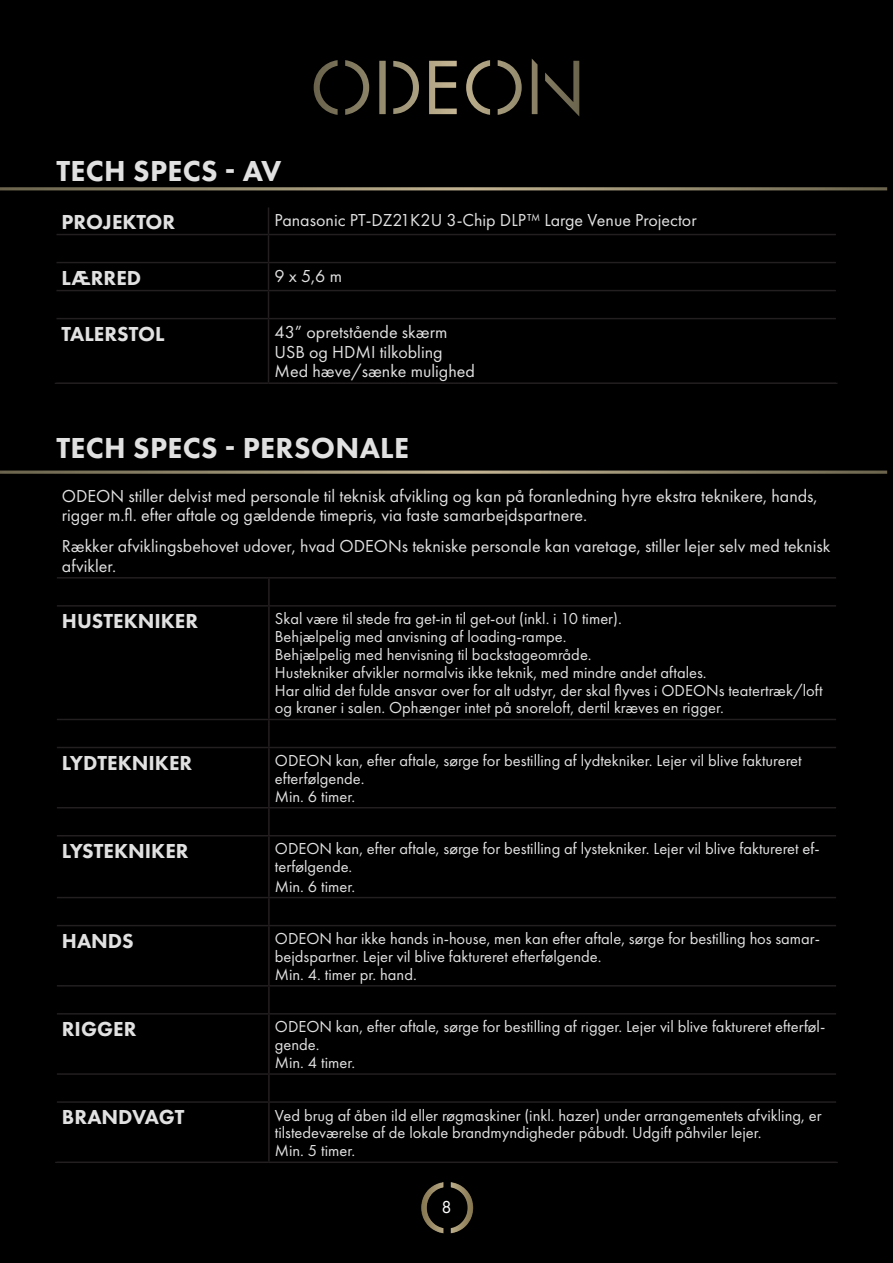
<style>
.page{position:relative;width:893px;height:1263px;background:#000}
.page>*{position:absolute;margin:0;border:0;box-sizing:border-box;transform-origin:0 0}
.t1{font:800 30px "Futura PT";letter-spacing:.01em;color:#e1e1e1}
.t2{font:800 21px "Futura PT";color:#e1e1e1}
.t3{font:18px/19.5px "Futura PT";color:#e1e1e1}
.t4{font:18px "Futura PT";color:#fff}
.t5{font:16.5px/17.9px "Futura PT";color:#e1e1e1}
</style>
<div class="page">
<hr style="left:0;top:187px;width:887px;height:3px;background:#fff">
<svg style="left:314px;top:59px;width:265px;height:58px;background:#26231c"></svg>
<img style="left:421px;top:1181px;width:54px;height:53px">
<hr style="left:56px;top:234px;width:212px;height:1px;background:#231f20">
<hr style="left:268px;top:234px;width:568px;height:1px;background:#231f20">
<hr style="left:56px;top:262px;width:212px;height:1px;background:#231f20">
<hr style="left:268px;top:262px;width:568px;height:1px;background:#231f20">
<hr style="left:56px;top:290px;width:212px;height:1px;background:#231f20">
<hr style="left:268px;top:290px;width:568px;height:1px;background:#231f20">
<svg style="left:268px;top:207px;width:1px;height:111px"></svg>
<hr style="left:56px;top:318px;width:212px;height:1px;background:#231f20">
<hr style="left:268px;top:318px;width:568px;height:1px;background:#231f20">
<hr style="left:268px;top:319px;width:1px;height:63px;background:#231f20">
<hr style="left:55px;top:382px;width:213px;height:2px;background:#231f20">
<hr style="left:268px;top:382px;width:569px;height:2px;background:#231f20">
<hr style="left:55px;top:206px;width:213px;height:1px;background:#000">
<hr style="left:268px;top:206px;width:569px;height:1px;background:#000">
<svg style="left:55px;top:207px;width:1px;height:112px"></svg>
<svg style="left:836px;top:207px;width:1px;height:112px"></svg>
<hr style="left:55px;top:319px;width:1px;height:63px;background:#000">
<hr style="left:836px;top:319px;width:1px;height:63px;background:#000">
<hr style="left:0;top:471px;width:887px;height:3px;background:#fff">
<hr style="left:57px;top:577px;width:212px;height:2px;background:#231f20">
<hr style="left:269px;top:577px;width:567px;height:2px;background:#231f20">
<hr style="left:268px;top:579px;width:2px;height:26px;background:#231f20">
<hr style="left:57px;top:605px;width:212px;height:2px;background:#231f20">
<hr style="left:269px;top:605px;width:567px;height:2px;background:#231f20">
<hr style="left:268px;top:607px;width:2px;height:112px;background:#231f20">
<hr style="left:57px;top:719px;width:212px;height:1px;background:#231f20">
<hr style="left:269px;top:719px;width:567px;height:1px;background:#231f20">
<hr style="left:268px;top:720px;width:2px;height:27px;background:#231f20">
<hr style="left:57px;top:747px;width:212px;height:1px;background:#231f20">
<hr style="left:269px;top:747px;width:567px;height:1px;background:#231f20">
<hr style="left:268px;top:748px;width:2px;height:59px;background:#231f20">
<hr style="left:57px;top:807px;width:212px;height:1px;background:#231f20">
<hr style="left:269px;top:807px;width:567px;height:1px;background:#231f20">
<hr style="left:268px;top:808px;width:2px;height:27px;background:#231f20">
<hr style="left:57px;top:835px;width:212px;height:1px;background:#231f20">
<hr style="left:269px;top:835px;width:567px;height:1px;background:#231f20">
<hr style="left:268px;top:836px;width:2px;height:61px;background:#231f20">
<hr style="left:57px;top:897px;width:212px;height:1px;background:#231f20">
<hr style="left:269px;top:897px;width:567px;height:1px;background:#231f20">
<hr style="left:268px;top:898px;width:2px;height:27px;background:#231f20">
<hr style="left:57px;top:925px;width:212px;height:1px;background:#231f20">
<hr style="left:269px;top:925px;width:567px;height:1px;background:#231f20">
<hr style="left:268px;top:926px;width:2px;height:59px;background:#231f20">
<hr style="left:57px;top:985px;width:212px;height:1px;background:#231f20">
<hr style="left:269px;top:985px;width:567px;height:1px;background:#231f20">
<hr style="left:268px;top:986px;width:2px;height:27px;background:#231f20">
<hr style="left:57px;top:1013px;width:212px;height:1px;background:#231f20">
<hr style="left:269px;top:1013px;width:567px;height:1px;background:#231f20">
<hr style="left:268px;top:1014px;width:2px;height:59px;background:#231f20">
<hr style="left:57px;top:1073px;width:212px;height:2px;background:#231f20">
<hr style="left:269px;top:1073px;width:567px;height:2px;background:#231f20">
<hr style="left:268px;top:1075px;width:2px;height:26px;background:#231f20">
<hr style="left:57px;top:1101px;width:212px;height:2px;background:#231f20">
<hr style="left:269px;top:1101px;width:567px;height:2px;background:#231f20">
<hr style="left:268px;top:1103px;width:2px;height:58px;background:#231f20">
<hr style="left:55px;top:1161px;width:214px;height:2px;background:#231f20">
<hr style="left:269px;top:1161px;width:569px;height:2px;background:#231f20">
<hr style="left:55px;top:481px;width:214px;height:1px;background:#000">
<hr style="left:55px;top:482px;width:2px;height:96px;background:#000">
<hr style="left:269px;top:481px;width:569px;height:1px;background:#000">
<hr style="left:836px;top:482px;width:2px;height:96px;background:#000">
<hr style="left:55px;top:578px;width:2px;height:28px;background:#000">
<hr style="left:836px;top:578px;width:2px;height:28px;background:#000">
<hr style="left:55px;top:606px;width:2px;height:113px;background:#000">
<hr style="left:836px;top:606px;width:2px;height:113px;background:#000">
<hr style="left:55px;top:719px;width:2px;height:28px;background:#000">
<hr style="left:836px;top:719px;width:2px;height:28px;background:#000">
<hr style="left:55px;top:747px;width:2px;height:61px;background:#000">
<hr style="left:836px;top:747px;width:2px;height:61px;background:#000">
<hr style="left:55px;top:808px;width:2px;height:28px;background:#000">
<hr style="left:836px;top:808px;width:2px;height:28px;background:#000">
<hr style="left:55px;top:836px;width:2px;height:61px;background:#000">
<hr style="left:836px;top:836px;width:2px;height:61px;background:#000">
<hr style="left:55px;top:897px;width:2px;height:28px;background:#000">
<hr style="left:836px;top:897px;width:2px;height:28px;background:#000">
<hr style="left:55px;top:925px;width:2px;height:61px;background:#000">
<hr style="left:836px;top:925px;width:2px;height:61px;background:#000">
<hr style="left:55px;top:986px;width:2px;height:28px;background:#000">
<hr style="left:836px;top:986px;width:2px;height:28px;background:#000">
<hr style="left:55px;top:1014px;width:2px;height:60px;background:#000">
<hr style="left:836px;top:1014px;width:2px;height:60px;background:#000">
<hr style="left:55px;top:1074px;width:2px;height:28px;background:#000">
<hr style="left:836px;top:1074px;width:2px;height:28px;background:#000">
<hr style="left:55px;top:1102px;width:2px;height:59px;background:#000">
<hr style="left:836px;top:1102px;width:2px;height:59px;background:#000">
<p class="t1" style="left:56px;top:152px;width:227px">TECH SPECS - AV</p>
<p class="t2" style="left:62px;top:208px;width:115px">PROJEKTOR</p>
<p class="t3" style="left:274px;top:210px;width:424px">Panasonic PT-DZ21K2U 3-Chip DLP™ Large Venue Projector</p>
<p class="t2" style="left:62px;top:264px;width:81px">LÆRRED</p>
<p class="t3" style="left:274px;top:266px;width:69px">9 x 5,6 m</p>
<p class="t2" style="left:62px;top:320px;width:104px">TALERSTOL</p>
<p class="t3" style="left:274px;top:322px;width:202px">43” opretstående skærm<br>USB og HDMI tilkobling<br>Med hæve/sænke mulighed</p>
<p class="t1" style="left:56px;top:429px;width:354px">TECH SPECS - PERSONALE</p>
<p class="t3" style="left:62px;top:486px;width:757px">ODEON stiller delvist med personale til teknisk afvikling og kan på foranledning hyre ekstra teknikere, hands, rigger m.fl. efter aftale og gældende timepris, via faste samarbejdspartnere.</p>
<p class="t3" style="left:62px;top:536px;width:770px">Rækker afviklingsbehovet udover, hvad ODEONs tekniske personale kan varetage, stiller lejer selv med teknisk afvikler.</p>
<p class="t2" style="left:62px;top:608px;width:138px">HUSTEKNIKER</p>
<p class="t5" style="left:275px;top:610px;width:549px">Skal være til stede fra get-in til get-out (inkl. i 10 timer).<br>Behjælpelig med anvisning af loading-rampe.<br>Behjælpelig med henvisning til backstageområde.<br>Hustekniker afvikler normalvis ikke teknik, med mindre andet aftales.<br>Har altid det fulde ansvar over for alt udstyr, der skal flyves i ODEONs teatertræk/loft og kraner i salen. Ophænger intet på snoreloft, dertil kræves en rigger.</p>
<p class="t2" style="left:62px;top:749px;width:132px">LYDTEKNIKER</p>
<p class="t5" style="left:275px;top:752px;width:528px">ODEON kan, efter aftale, sørge for bestilling af lydtekniker. Lejer vil blive faktureret efterfølgende.<br>Min. 6 timer.</p>
<p class="t2" style="left:62px;top:838px;width:128px">LYSTEKNIKER</p>
<p class="t5" style="left:275px;top:840px;width:546px">ODEON kan, efter aftale, sørge for bestilling af lystekniker. Lejer vil blive faktureret ef&shy;terfølgende.</p>
<p class="t5" style="left:275px;top:877px;width:82px">Min. 6 timer.</p>
<p class="t2" style="left:62px;top:927px;width:73px">HANDS</p>
<p class="t5" style="left:275px;top:930px;width:547px">ODEON har ikke hands in-house, men kan efter aftale, sørge for bestilling hos samar&shy;bejdspartner. Lejer vil blive faktureret efterfølgende.<br>Min. 4. timer pr. hand.</p>
<p class="t2" style="left:62px;top:1016px;width:76px">RIGGER</p>
<p class="t5" style="left:275px;top:1018px;width:552px">ODEON kan, efter aftale, sørge for bestilling af rigger. Lejer vil blive faktureret efterføl&shy;gende.<br>Min. 4 timer.</p>
<p class="t2" style="left:62px;top:1104px;width:124px">BRANDVAGT</p>
<p class="t5" style="left:275px;top:1106px;width:548px">Ved brug af åben ild eller røgmaskiner (inkl. hazer) under arrangementets afvikling, er tilstedeværelse af de lokale brandmyndigheder påbudt. Udgift påhviler lejer.<br>Min. 5 timer.</p>
<p class="t4" style="left:441px;top:1196px;width:12px">8</p>
</div>
